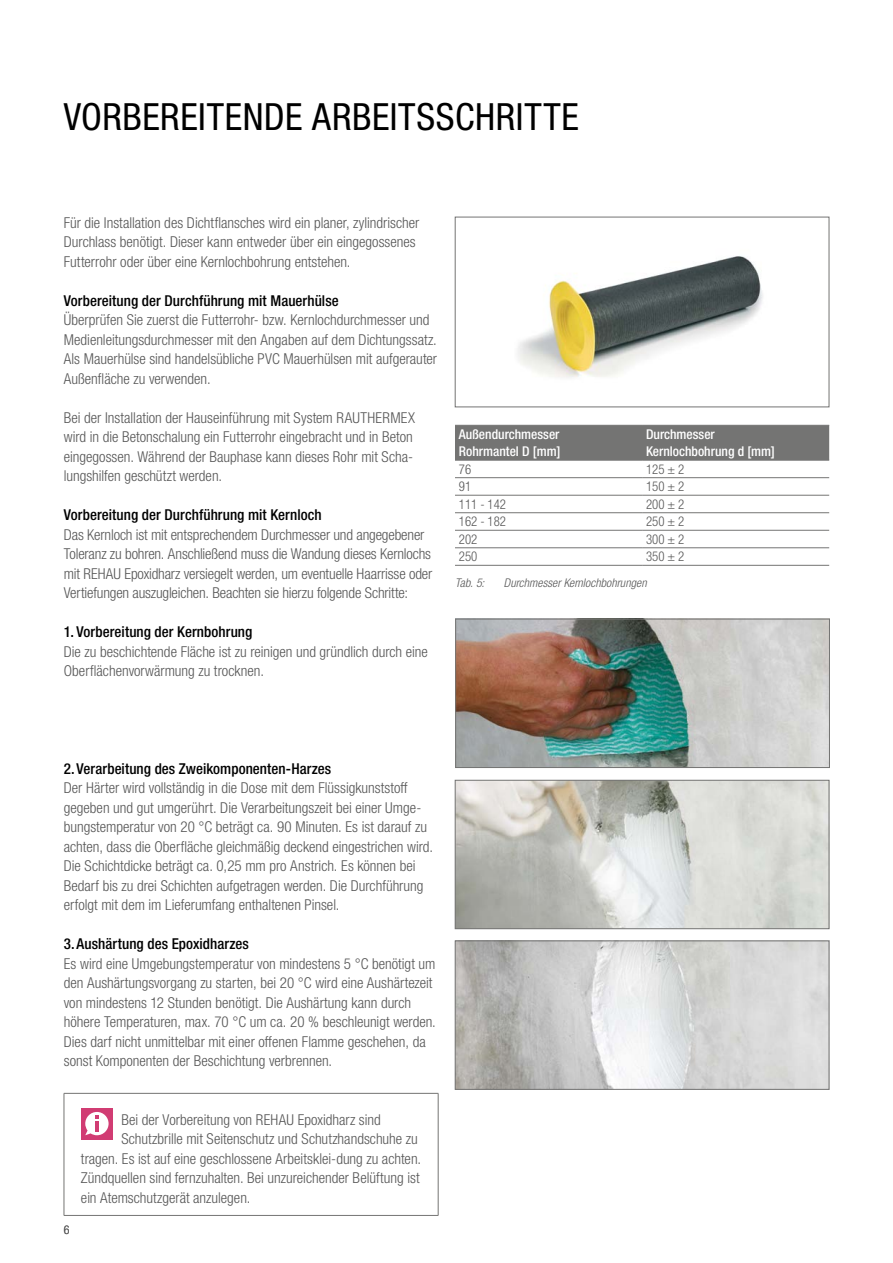
<style>
.page{position:relative;width:893px;height:1263px;background:#fff}
.page>*{position:absolute;margin:0;border:0;box-sizing:border-box;transform-origin:0 0}
._01_headline_-_25pt{font:condensed 37.5px "Helvetica Neue LTW1 G";letter-spacing:.015em;color:#000}
._16_body_text_-_10pt{font:300 condensed 15px/19.5px "Helvetica Neue LTW1 G";color:#565656}
._14_headline_-_10pt{font:300 condensed 15px "Helvetica Neue LTW1 G";color:#565656}
._14_headline_-_10pt-2{font:500 condensed 15px "Helvetica Neue LTW1 G";letter-spacing:.005em;color:#000}
.RT-tab_text_-_9pt{font:500 condensed 13.5px/16.2px "Helvetica Neue LTW1 G";color:#fff}
.Table_text_09_pt_lef{font:300 condensed 13.5px "Helvetica Neue LTW1 G";color:#565656;scale:.95 1}
._16_body_text_-_10pt-2{font:italic 300 condensed 12px "Helvetica Neue LTW1 G";letter-spacing:.005em;color:#565656}
.t1{font:300 condensed 12px "Helvetica Neue LTW1 G";color:#565656}
</style>
<div class="page">
<hr style="left:64px;top:1093px;width:374px;height:1px;background:#747473">
<hr style="left:64px;top:1093px;width:1px;height:122px;background:#747473">
<hr style="left:438px;top:1093px;width:1px;height:122px;background:#747473">
<hr style="left:64px;top:1215px;width:374px;height:1px;background:#747473">
<div style="left:81px;top:1108px;width:32px;height:31px;background:#d13c73"></div>
<svg style="left:85px;top:1112px;width:24px;height:23px"></svg>
<img style="left:518px;top:256px;width:245px;height:122px">
<div style="left:455px;top:217px;width:374px;height:190px;border:1px solid #747473"></div>
<div style="left:455px;top:426px;width:374px;height:34px;background:#747473"></div>
<hr style="left:455px;top:425px;width:187px;height:1px;background:#747473">
<hr style="left:642px;top:425px;width:187px;height:1px;background:#747473">
<hr style="left:455px;top:460px;width:187px;height:1px;background:#747473">
<hr style="left:642px;top:460px;width:187px;height:1px;background:#747473">
<hr style="left:455px;top:477px;width:187px;height:1px;background:#747473">
<hr style="left:642px;top:477px;width:187px;height:1px;background:#747473">
<hr style="left:455px;top:495px;width:187px;height:1px;background:#747473">
<hr style="left:642px;top:495px;width:187px;height:1px;background:#747473">
<hr style="left:455px;top:512px;width:187px;height:1px;background:#747473">
<hr style="left:642px;top:512px;width:187px;height:1px;background:#747473">
<hr style="left:455px;top:530px;width:187px;height:1px;background:#747473">
<hr style="left:642px;top:530px;width:187px;height:1px;background:#747473">
<hr style="left:455px;top:547px;width:187px;height:1px;background:#747473">
<hr style="left:642px;top:547px;width:187px;height:1px;background:#747473">
<hr style="left:455px;top:565px;width:187px;height:1px;background:#747473">
<hr style="left:642px;top:565px;width:187px;height:1px;background:#747473">
<img style="left:457px;top:621px;width:371px;height:145px">
<div style="left:455px;top:619px;width:375px;height:149px;border:1px solid #747473"></div>
<img style="left:457px;top:782px;width:370px;height:145px">
<div style="left:455px;top:780px;width:374px;height:149px;border:1px solid #747473"></div>
<img style="left:457px;top:943px;width:370px;height:144px">
<div style="left:455px;top:941px;width:374px;height:148px;border:1px solid #747473"></div>
<p class="_01_headline_-_25pt" style="left:64px;top:95px;width:517px">VORBEREITENDE ARBEITSSCHRITTE</p>
<p class="_16_body_text_-_10pt" style="left:64px;top:213px;width:357px">Für die Installation des Dichtflansches wird ein planer, zylindrischer<br>Durchlass benötigt. Dieser kann entweder über ein eingegossenes<br>Futterrohr oder über eine Kernlochbohrung entstehen.</p>
<p class="_14_headline_-_10pt-2" style="left:64px;top:291px;width:276px">Vorbereitung der Durchführung mit Mauerhülse</p>
<p class="_16_body_text_-_10pt" style="left:64px;top:310px;width:375px">Überprüfen Sie zuerst die Futterrohr- bzw. Kernlochdurchmesser und Medienleitungsdurchmesser mit den Angaben auf dem Dichtungssatz.<br>Als Mauerhülse sind handelsübliche PVC Mauerhülsen mit aufgerauter Außenfläche zu verwenden.</p>
<p class="_16_body_text_-_10pt" style="left:64px;top:408px;width:353px">Bei der Installation der Hauseinführung mit System RAUTHERMEX wird in die Betonschalung ein Futterrohr eingebracht und in Beton eingegossen. Während der Bauphase kann dieses Rohr mit Scha&shy;lungshilfen geschützt werden.</p>
<p class="_14_headline_-_10pt-2" style="left:64px;top:506px;width:259px">Vorbereitung der Durchführung mit Kernloch</p>
<p class="_16_body_text_-_10pt" style="left:64px;top:525px;width:370px">Das Kernloch ist mit entsprechendem Durchmesser und angegebener Toleranz zu bohren. Anschließend muss die Wandung dieses Kernlochs mit REHAU Epoxidharz versiegelt werden, um eventuelle Haarrisse oder Vertiefungen auszugleichen. Beachten sie hierzu folgende Schritte:</p>
<p class="_14_headline_-_10pt-2" style="left:64px;top:623px;width:190px">1. Vorbereitung der Kernbohrung</p>
<p class="_16_body_text_-_10pt" style="left:64px;top:642px;width:366px">Die zu beschichtende Fläche ist zu reinigen und gründlich durch eine<br>Oberflächenvorwärmung zu trocknen.</p>
<p class="RT-tab_text_-_9pt" style="left:459px;top:427px;width:102px">Außendurchmesser</p>
<p class="RT-tab_text_-_9pt" style="left:459px;top:443px;width:103px">Rohrmantel D [mm]</p>
<p class="RT-tab_text_-_9pt" style="left:646px;top:427px;width:130px">Durchmesser<br>Kernlochbohrung d [mm]</p>
<p class="Table_text_09_pt_lef" style="left:459px;top:461px;width:14px">76</p>
<p class="Table_text_09_pt_lef" style="left:646px;top:461px;width:42px">125 ± 2</p>
<p class="Table_text_09_pt_lef" style="left:459px;top:479px;width:14px">91</p>
<p class="Table_text_09_pt_lef" style="left:646px;top:479px;width:42px">150 ± 2</p>
<p class="Table_text_09_pt_lef" style="left:459px;top:496px;width:51px">111 - 142</p>
<p class="Table_text_09_pt_lef" style="left:646px;top:496px;width:42px">200 ± 2</p>
<p class="Table_text_09_pt_lef" style="left:459px;top:514px;width:51px">162 - 182</p>
<p class="Table_text_09_pt_lef" style="left:646px;top:514px;width:42px">250 ± 2</p>
<p class="Table_text_09_pt_lef" style="left:459px;top:531px;width:21px">202</p>
<p class="Table_text_09_pt_lef" style="left:646px;top:531px;width:42px">300 ± 2</p>
<p class="Table_text_09_pt_lef" style="left:459px;top:549px;width:21px">250</p>
<p class="Table_text_09_pt_lef" style="left:646px;top:549px;width:42px">350 ± 2</p>
<p class="_16_body_text_-_10pt-2" style="left:455px;top:575px;width:31px">Tab. 5:</p>
<p class="_16_body_text_-_10pt-2" style="left:504px;top:575px;width:144px">Durchmesser Kernlochbohrungen</p>
<p class="_14_headline_-_10pt-2" style="left:64px;top:759px;width:269px">2.Verarbeitung des Zweikomponenten-Harzes</p>
<p class="_16_body_text_-_10pt" style="left:64px;top:778px;width:371px">Der Härter wird vollständig in die Dose mit dem Flüssigkunststoff gegeben und gut umgerührt. Die Verarbeitungszeit bei einer Umge&shy;bungstemperatur von 20 °C beträgt ca. 90 Minuten. Es ist darauf zu achten, dass die Oberfläche gleichmäßig deckend eingestrichen wird.<br>Die Schichtdicke beträgt ca. 0,25 mm pro Anstrich. Es können bei Bedarf bis zu drei Schichten aufgetragen werden. Die Durchführung erfolgt mit dem im Lieferumfang enthaltenen Pinsel.</p>
<p class="_14_headline_-_10pt-2" style="left:64px;top:935px;width:187px">3.Aushärtung des Epoxidharzes</p>
<p class="_16_body_text_-_10pt" style="left:64px;top:954px;width:374px">Es wird eine Umgebungstemperatur von mindestens 5 °C benötigt um den Aushärtungsvorgang zu starten, bei 20 °C wird eine Aushärtezeit von mindestens 12 Stunden benötigt. Die Aushärtung kann durch höhere Temperaturen, max. 70 °C um ca. 20 % beschleunigt werden.<br>Dies darf nicht unmittelbar mit einer offenen Flamme geschehen, da sonst Komponenten der Beschichtung verbrennen.</p>
<p class="t1" style="left:64px;top:1222px;width:7px">6</p>
<p class="_14_headline_-_10pt" style="left:121px;top:1110px;width:261px">Bei der Vorbereitung von REHAU Epoxidharz sind</p>
<p class="_14_headline_-_10pt" style="left:121px;top:1130px;width:298px">Schutzbrille mit Seitenschutz und Schutzhandschuhe zu</p>
<p class="_14_headline_-_10pt" style="left:81px;top:1149px;width:342px">tragen. Es ist auf eine geschlossene Arbeitsklei-dung zu achten.</p>
<p class="_14_headline_-_10pt" style="left:81px;top:1169px;width:340px">Zündquellen sind fernzuhalten. Bei unzureichender Belüftung ist</p>
<p class="_14_headline_-_10pt" style="left:81px;top:1188px;width:171px">ein Atemschutzgerät anzulegen.</p>
</div>
